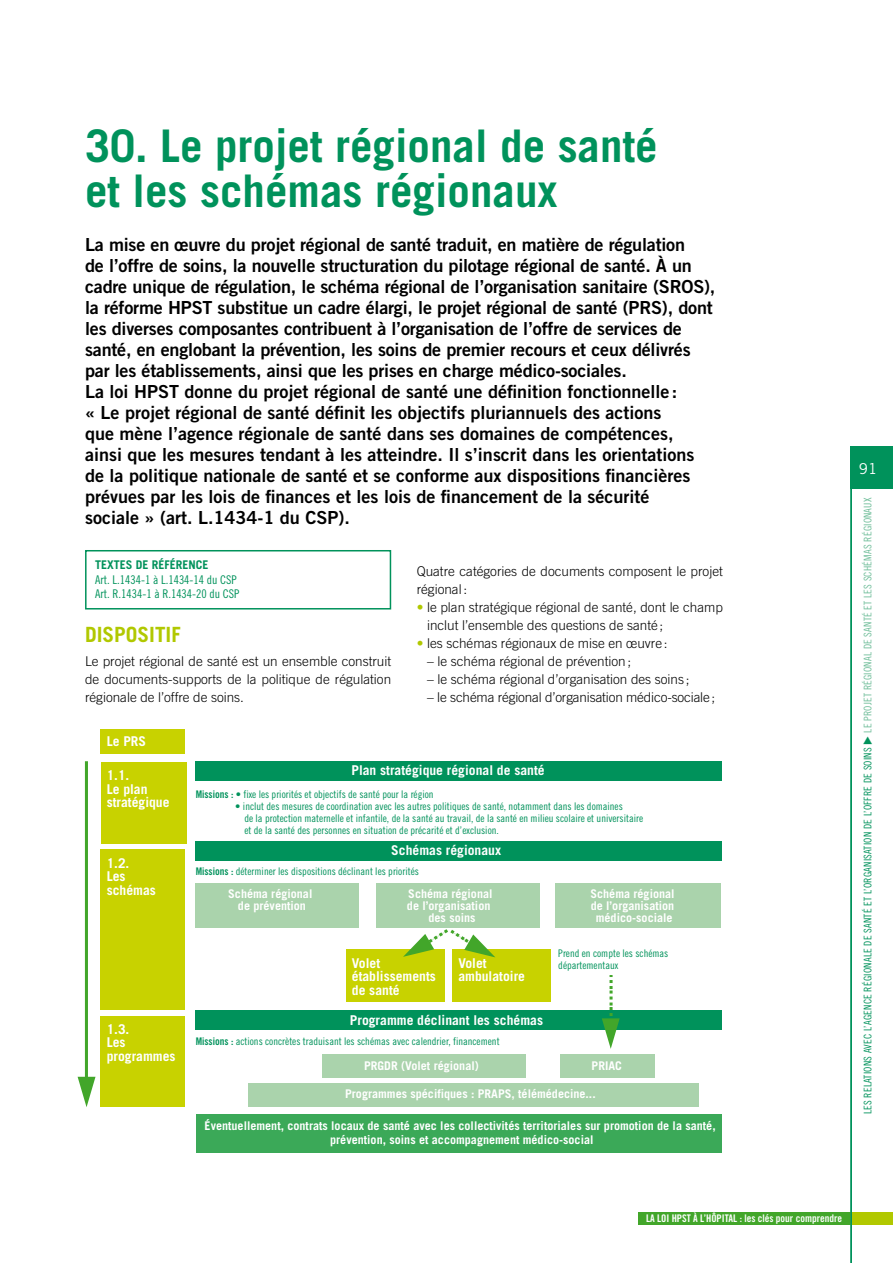
<style>
.page{position:relative;width:893px;height:1263px;background:#fff}
.page>*{position:absolute;margin:0;border:0;box-sizing:border-box;transform-origin:0 0}
.t1{font:700 45px/45px "Trade Gothic";color:#00925b}
.t2{font:700 21px "Trade Gothic";color:#b1c800}
.t3{font:18px/21px "Trade Gothic Bold Two";letter-spacing:-.01em;color:#000}
.t4{font:15px "Trade Gothic";color:#fff}
.t5{font:300 13.5px/18px "Trade Gothic";color:#000}
.t6{font:700 13.5px/13.5px "Trade Gothic";color:#fff}
.t7{font:700 12px/12px "Trade Gothic";color:#fff;text-align:center}
.t8{font:12px/14.4px "Trade Gothic Cond Eighteen";color:#00925b}
.t9{font:10.5px/12px "Trade Gothic Cond Eighteen";color:#00925b}
.t10{font:10.5px "Trade Gothic Cond Eighteen";letter-spacing:.02em;color:#00925b}
.t11{font:10.5px "Trade Gothic Bold Cond Twenty";color:#fff}
.s1{font-family:"Trade Gothic";font-weight:700}
.s2{color:#b1c800}
.s3{font-family:"Trade Gothic Bold Cond Twenty"}
.s4{color:#6fbd99}
</style>
<div class="page">
<div style="left:850px;top:446px;width:43px;height:43px;background:#00925b"></div>
<div style="left:638px;top:1212px;width:212px;height:13px;background:#42a62a"></div>
<div style="left:850px;top:1212px;width:43px;height:13px;background:#b1c800"></div>
<hr style="left:850px;top:446px;width:2px;height:817px;background:#00925b">
<div style="left:85px;top:550px;width:306px;height:59px;border:2px solid #00925b"></div>
<div style="left:377px;top:883px;width:163px;height:45px;background:#aad3ac"></div>
<div style="left:195px;top:883px;width:164px;height:45px;background:#aad3ac"></div>
<div style="left:555px;top:883px;width:166px;height:45px;background:#aad3ac"></div>
<div style="left:196px;top:761px;width:526px;height:20px;background:#00925b"></div>
<div style="left:196px;top:841px;width:526px;height:20px;background:#00925b"></div>
<div style="left:196px;top:1010px;width:526px;height:20px;background:#00925b"></div>
<div style="left:346px;top:949px;width:99px;height:53px;background:#c8d200"></div>
<div style="left:453px;top:949px;width:98px;height:53px;background:#c8d200"></div>
<div style="left:101px;top:729px;width:84px;height:25px;background:#c8d200"></div>
<div style="left:101px;top:762px;width:86px;height:82px;background:#c8d200"></div>
<div style="left:101px;top:849px;width:84px;height:161px;background:#c8d200"></div>
<div style="left:101px;top:1016px;width:84px;height:91px;background:#c8d200"></div>
<div style="left:323px;top:1054px;width:203px;height:24px;background:#aad3ac"></div>
<div style="left:248px;top:1083px;width:450px;height:24px;background:#aad3ac"></div>
<div style="left:560px;top:1054px;width:94px;height:24px;background:#aad3ac"></div>
<hr style="left:85px;top:761px;width:3px;height:337px;background:#42a62a">
<svg style="left:78px;top:1077px;width:18px;height:30px"></svg>
<div style="left:196px;top:1114px;width:525px;height:38px;background:#3ba958"></div>
<svg style="left:403px;top:929px;width:92px;height:28px"></svg>
<svg style="left:602px;top:975px;width:18px;height:74px"></svg>
<p class="t1" style="left:85px;top:123px;width:574px">30. Le projet régional de santé et les schémas régionaux</p>
<p class="t3" style="left:85px;top:233px;width:632px">La mise en œuvre du projet régional de santé traduit, en matière de régulation<br>de l’offre de soins, la nouvelle structuration du pilotage régional de santé. À un cadre unique de régulation, le schéma régional de l’organisation sanitaire (SROS), la réforme HPST substitue un cadre élargi, le projet régional de santé (PRS), dont les diverses composantes contribuent à l’organisation de l’offre de services de santé, en englobant la prévention, les soins de premier recours et ceux délivrés par les établissements, ainsi que les prises en charge médico-sociales.<br>La loi HPST donne du projet régional de santé une définition fonctionnelle :<br>« Le projet régional de santé définit les objectifs pluriannuels des actions<br>que mène l’agence régionale de santé dans ses domaines de compétences,<br>ainsi que les mesures tendant à les atteindre. Il s’inscrit dans les orientations de la politique nationale de santé et se conforme aux dispositions financières prévues par les lois de finances et les lois de financement de la sécurité<br>sociale » (art. L.1434-1 du CSP).</p>
<p class="t8" style="left:95px;top:558px;width:146px"><span class="s1">TEXTES DE RÉFÉRENCE<br></span>Art. L.1434-1 à L.1434-14 du CSP<br>Art. R.1434-1 à R.1434-20 du CSP</p>
<p class="t2" style="left:85px;top:622px;width:97px">DISPOSITIF</p>
<p class="t5" style="left:85px;top:652px;width:308px;text-align:justify">Le projet régional de santé est un ensemble construit de documents-supports de la politique de régulation régionale de l’offre de soins.</p>
<p class="t5" style="left:417px;top:562px;width:308px">Quatre catégories de documents composent le projet régional:</p>
<p class="t5" style="left:427px;top:598px;width:297px;text-indent:-10px"><span class="s2">•</span> le plan stratégique régional de santé, dont le champ inclut l’ensemble des questions de santé;</p>
<p class="t5" style="left:417px;top:634px;width:252px"><span class="s2">•</span> les schémas régionaux de mise en œuvre :</p>
<p class="t5" style="left:427px;top:652px;width:206px">– le schéma régional de prévention;</p>
<p class="t5" style="left:427px;top:670px;width:264px">– le schéma régional d’organisation des soins ;</p>
<p class="t5" style="left:427px;top:688px;width:289px">– le schéma régional d’organisation médico-sociale;</p>
<p class="t6" style="left:107px;top:735px;width:41px">Le PRS</p>
<p class="t6" style="left:107px;top:768px;width:64px">1.1.<br>Le plan stratégique</p>
<p class="t6" style="left:107px;top:856px;width:51px">1.2.<br>Les schémas</p>
<p class="t6" style="left:107px;top:1022px;width:70px">1.3.<br>Les programmes</p>
<p class="t6" style="left:351px;top:764px;width:195px">Plan stratégique régional de santé</p>
<p class="t9" style="left:196px;top:789px;width:239px"><span class="s3">Missions :</span> • fixe les priorités et objectifs de santé pour la région</p>
<p class="t9" style="left:244px;top:800px;width:400px;text-indent:-9px">• inclut des mesures de coordination avec les autres politiques de santé, notamment dans les domaines<br>de la protection maternelle et infantile, de la santé au travail, de la santé en milieu scolaire et universitaire et de la santé des personnes en situation de précarité et d’exclusion.</p>
<p class="t6" style="left:391px;top:844px;width:111px">Schémas régionaux</p>
<p class="t9" style="left:196px;top:865px;width:225px"><span class="s3">Missions :</span> déterminer les dispositions déclinant les priorités</p>
<p class="t7" style="left:228px;top:887px;width:86px">Schéma régional de prévention</p>
<p class="t7" style="left:407px;top:887px;width:87px">Schéma régional de l’organisation des soins</p>
<p class="t6" style="left:352px;top:956px;width:86px">Volet établissements de santé</p>
<p class="t6" style="left:458px;top:956px;width:68px">Volet ambulatoire</p>
<p class="t6" style="left:350px;top:1013px;width:195px">Programme déclinant les schémas</p>
<p class="t9" style="left:196px;top:1035px;width:305px"><span class="s3">Missions :</span> actions concrètes traduisant les schémas avec calendrier, financement</p>
<p class="t7" style="left:590px;top:887px;width:86px">Schéma régional de l’organisation médico-sociale</p>
<p class="t9" style="left:558px;top:947px;width:112px">Prend en compte les schémas départementaux</p>
<p class="t7" style="left:364px;top:1060px;width:116px">PRGDR (Volet régional)</p>
<p class="t7" style="left:345px;top:1087px;width:252px">Programmes spécifiques : PRAPS, télémédecine...</p>
<p class="t7" style="left:592px;top:1060px;width:32px">PRIAC</p>
<p class="t7" style="left:205px;top:1119px;width:513px;line-height:13.5px">Éventuellement, contrats locaux de santé avec les collectivités territoriales sur promotion de la santé, prévention, soins et accompagnement médico-social</p>
<p class="t4" style="left:859px;top:459px;width:20px">91</p>
<p class="t10" style="left:861px;top:1114px;width:618px;rotate:-90deg">Les relations avec l’Agence régionale de santé et l’organisation de l’offre de soins ◆ <span class="s4">Le projet régional de santé et les schémas régionaux</span></p>
<p class="t11" style="left:646px;top:1212px;width:198px">La loi HPST à l’hôpital : les clés pour comprendre</p>
</div>
